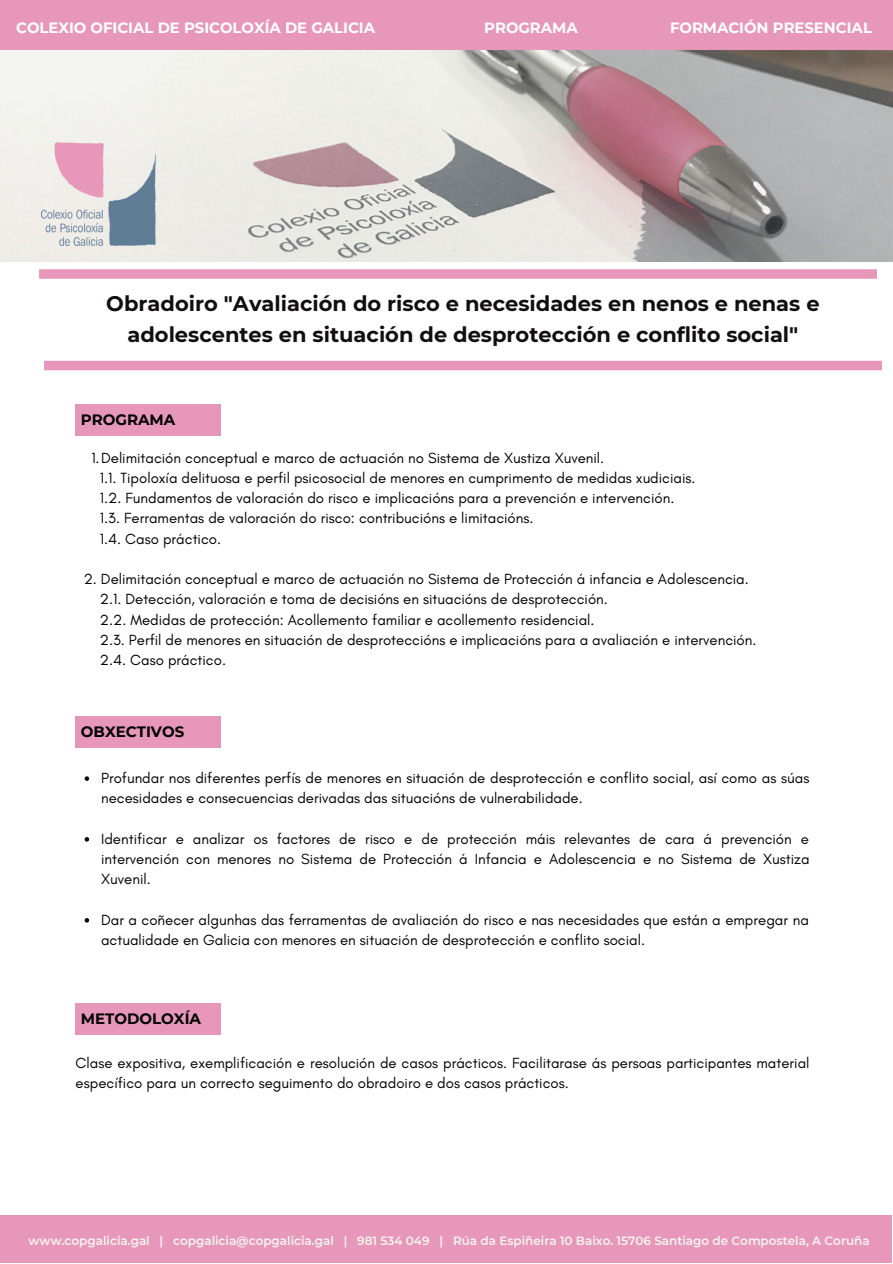
<style>
.page{position:relative;width:893px;height:1264px;background:#fff}
.page>*{position:absolute;margin:0;border:0;box-sizing:border-box;transform-origin:0 0}
.t1{font:700 21px/30.3px "Montserrat";color:#120e10;text-align:center}
.t2{font:15px/20.2px "Glacial Indifference";color:#000}
.t3{font:700 15px "Montserrat";color:#000}
.t4{font:700 14.85px "Montserrat";color:#fff}
.t5{font:600 12px "Montserrat";color:#f4f5ef}
</style>
<div class="page">
<img style="left:0;top:50px;width:892px;height:212px">
<div style="left:44px;top:361px;width:837px;height:9px;background:#e798ba"></div>
<svg style="left:39px;top:269px;width:838px;height:10px"></svg>
<div style="left:0;top:0;width:892px;height:50px;background:#e798ba"></div>
<div style="left:0;top:1215px;width:891px;height:47px;background:#e798ba"></div>
<img style="left:41px;top:142px;width:115px;height:104px">
<div style="left:76px;top:404px;width:145px;height:31px;background:#e798ba"></div>
<div style="left:76px;top:716px;width:145px;height:31px;background:#e798ba"></div>
<svg style="left:85px;top:776px;width:4px;height:4px"></svg>
<svg style="left:85px;top:837px;width:4px;height:4px"></svg>
<svg style="left:85px;top:918px;width:4px;height:4px"></svg>
<div style="left:76px;top:1002px;width:145px;height:32px;background:#e798ba"></div>
<p class="t4" style="left:16px;top:18px;width:360px">COLEXIO OFICIAL DE PSICOLOXÍA DE GALICIA</p>
<p class="t4" style="left:484px;top:18px;width:95px">PROGRAMA</p>
<p class="t4" style="left:670px;top:18px;width:203px">FORMACIÓN PRESENCIAL</p>
<h1 class="t1" style="left:106px;top:288px;width:714px">Obradoiro "Avaliación do risco e necesidades en nenos e nenas e adolescentes en situación de desprotección e conflito social"</h1>
<p class="t3" style="left:81px;top:410px;width:96px">PROGRAMA</p>
<p class="t2" style="left:100px;top:447px;width:597px;text-indent:-9px">1.Delimitación conceptual e marco de actuación no Sistema de Xustiza Xuvenil.<br>1.1. Tipoloxía delituosa e perfil psicosocial de menores en cumprimento de medidas xudiciais.<br>1.2. Fundamentos de valoración do risco e implicacións para a prevención e intervención.<br>1.3. Ferramentas de valoración do risco: contribucións e limitacións.<br>1.4. Caso práctico.</p>
<p class="t2" style="left:100px;top:568px;width:658px;text-indent:-16px">2. Delimitación conceptual e marco de actuación no Sistema de Protección á infancia e Adolescencia.<br>2.1. Detección, valoración e toma de decisións en situacións de desprotección.<br>2.2. Medidas de protección: Acollemento familiar e acollemento residencial.<br>2.3. Perfil de menores en situación de desproteccións e implicacións para a avaliación e intervención.<br>2.4. Caso práctico.</p>
<p class="t3" style="left:81px;top:722px;width:105px">OBXECTIVOS</p>
<p class="t2" style="left:101px;top:767px;width:709px">Profundar nos diferentes perfís de menores en situación de desprotección e conflito social, así como as súas necesidades e consecuencias derivadas das situacións de vulnerabilidade.</p>
<p class="t2" style="left:101px;top:828px;width:710px;text-align:justify">Identificar e analizar os factores de risco e de protección máis relevantes de cara á prevención e intervención con menores no Sistema de Protección á Infancia e Adolescencia e no Sistema de Xustiza Xuvenil.</p>
<p class="t2" style="left:101px;top:909px;width:709px">Dar a coñecer algunhas das ferramentas de avaliación do risco e nas necesidades que están a empregar na actualidade en Galicia con menores en situación de desprotección e conflito social.</p>
<p class="t3" style="left:81px;top:1009px;width:122px">METODOLOXÍA</p>
<p class="t2" style="left:76px;top:1052px;width:735px">Clase expositiva, exemplificación e resolución de casos prácticos. Facilitarase ás persoas participantes material específico para un correcto seguimento do obradoiro e dos casos prácticos.</p>
<p class="t5" style="left:29px;top:1232px;width:842px">www.copgalicia.gal | copgalicia@copgalicia.gal | 981 534 049 | Rúa da Espiñeira 10 Baixo. 15706 Santiago de Compostela, A Coruña</p>
</div>
